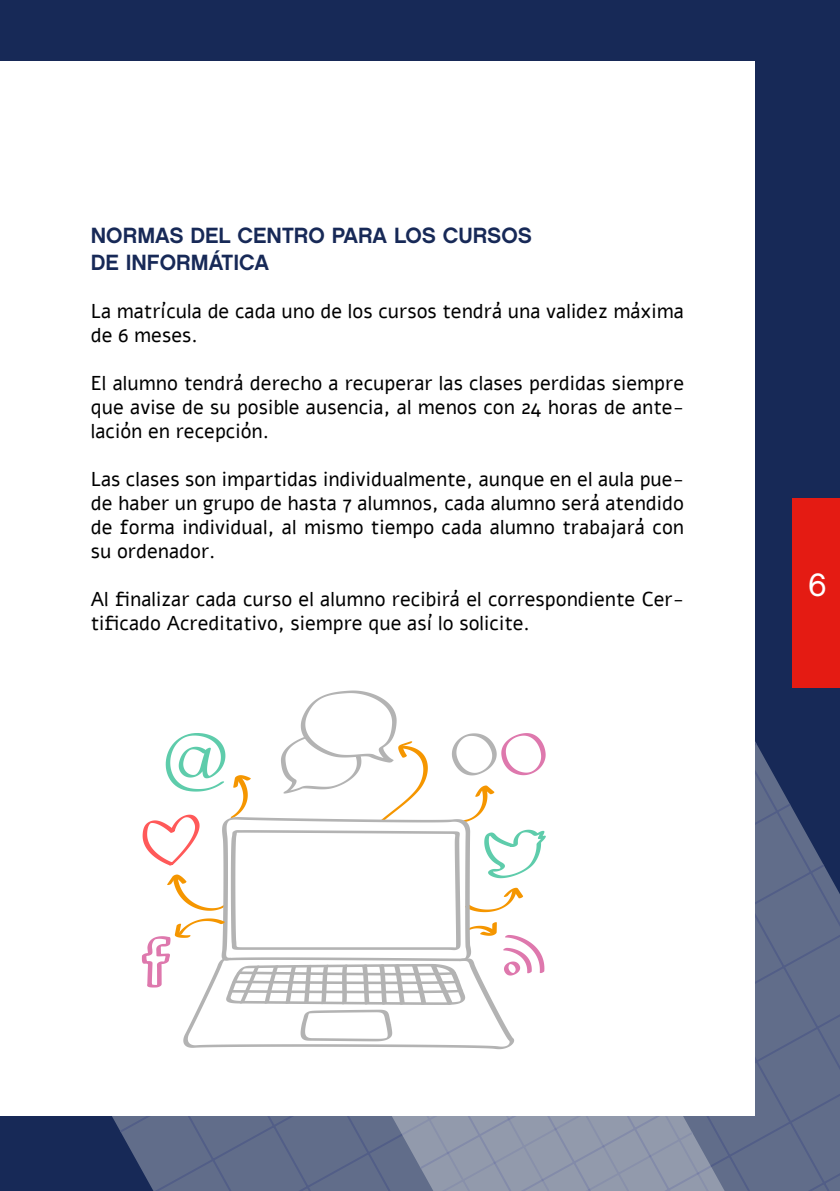
<style>
.page{position:relative;width:840px;height:1191px;background:#fff}
.page>*{position:absolute;margin:0;border:0;box-sizing:border-box;transform-origin:0 0}
.t1{font:32px "Chalet London Nineteen Eighty";color:#fff}
.t2{font:22px/26.4px "Chalet New York Nineteen Sixty";color:#172957}
.t3{font:20px/24px "Alef";color:#000}
</style>
<div class="page">
<div style="left:0;top:0;width:839px;height:1191px;background:#172957"></div>
<svg style="left:112px;top:1116px;width:202px;height:75px;background:#586584"></svg>
<svg style="left:314px;top:734px;width:525px;height:457px;background:#77819a"></svg>
<div style="left:0;top:61px;width:754px;height:1055px;background:#fff"></div>
<svg style="left:142px;top:690px;width:403px;height:359px"></svg>
<div style="left:792px;top:498px;width:47px;height:189px;background:#e41b13"></div>
<p class="t2" style="left:91px;top:222px;width:442px">NORMAS DEL CENTRO PARA LOS CURSOS<br>DE INFORMÁTICA</p>
<p class="t3" style="left:91px;top:299px;width:594px">La matrícula de cada uno de los cursos tendrá una validez máxima de 6 meses.</p>
<p class="t3" style="left:91px;top:371px;width:594px;text-align:justify">El alumno tendrá derecho a recuperar las clases perdidas siempre que avise de su posible ausencia, al menos con 24 horas de ante&shy;lación en recepción.</p>
<p class="t3" style="left:91px;top:467px;width:594px;text-align:justify">Las clases son impartidas individualmente, aunque en el aula pue&shy;de haber un grupo de hasta 7 alumnos, cada alumno será atendido de forma individual, al mismo tiempo cada alumno trabajará con su ordenador.</p>
<p class="t3" style="left:91px;top:587px;width:594px">Al finalizar cada curso el alumno recibirá el correspondiente Cer&shy;tificado Acreditativo, siempre que así lo solicite.</p>
<h1 class="t1" style="left:807px;top:565px;width:20px">6</h1>
</div>
